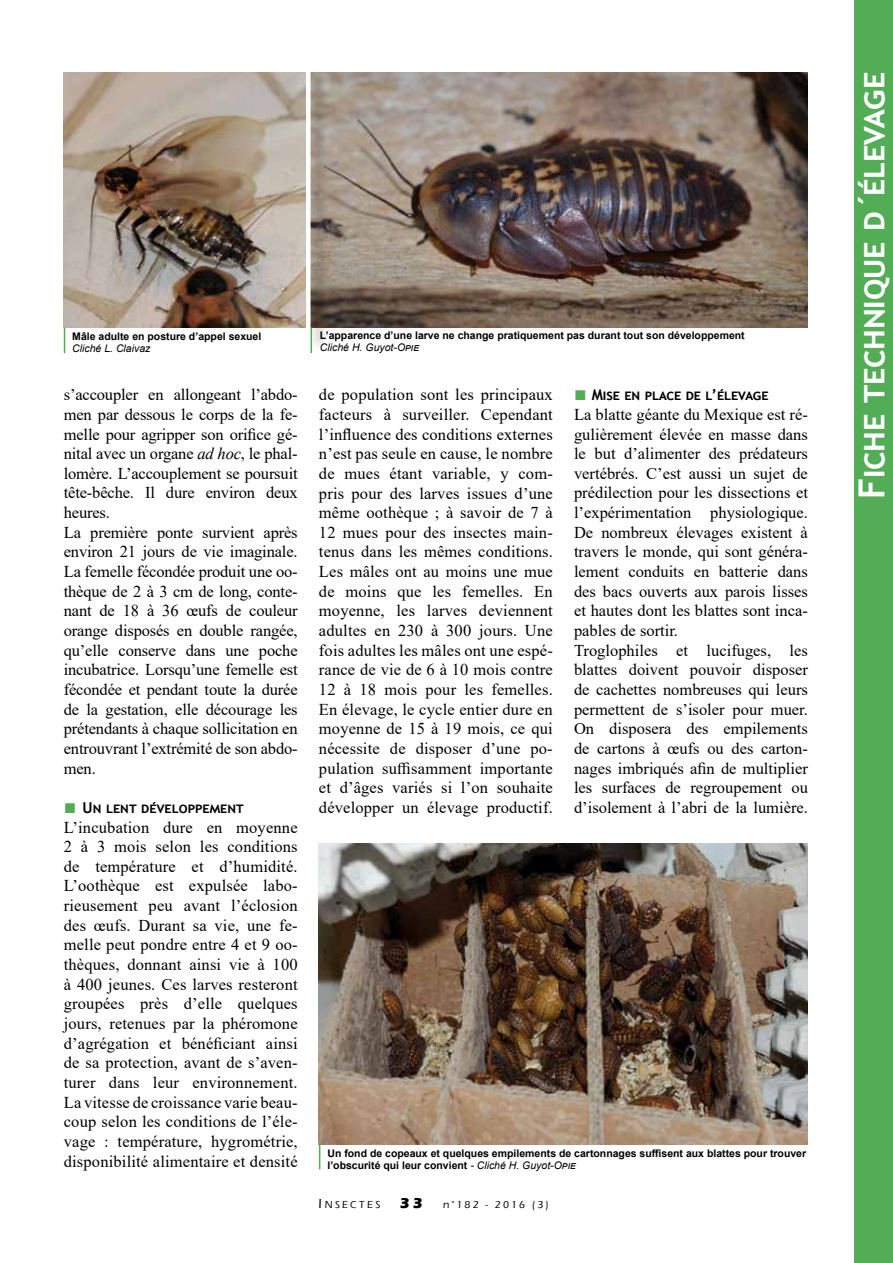
<style>
.page{position:relative;width:893px;height:1263px;background:#fff}
.page>*{position:absolute;margin:0;border:0;box-sizing:border-box;transform-origin:0 0}
.t1{font:700 36px "Trebuchet MS";color:#fff}
.t2{font:16.5px/19.6px "Times New Roman";color:#000}
.t3{font:700 15px "Trebuchet MS";letter-spacing:.005em;color:#000}
.t4{font:700 10.5px/12px "Arial";color:#000}
.t5{font:italic 10.5px "Arial";color:#000}
.t6{font:500 10.5px "Eras ITC";letter-spacing:.2em;color:#000}
.s1{font-style:italic}
.s2{font-family:"Century Gothic";font-weight:400;font-size:21px;color:#53ad57}
.s3{font-weight:400;font-style:italic}
.s4{font-size:13.5px}
.s5{font-weight:700;font-size:15px}
</style>
<div class="page">
<img style="left:319px;top:843px;width:489px;height:301px">
<img style="left:64px;top:72px;width:744px;height:255px">
<div style="left:855px;top:0;width:38px;height:1263px;background:#53ad57"></div>
<div style="left:308px;top:69px;width:21px;height:283px;background:#000;opacity:.25"></div>
<div style="left:306px;top:66px;width:5px;height:268px;background:#fff"></div>
<svg style="left:319px;top:1144px;width:1px;height:25px"></svg>
<svg style="left:64px;top:328px;width:1px;height:25px"></svg>
<svg style="left:311px;top:327px;width:1px;height:26px"></svg>
<p class="t4" style="left:72px;top:330px;width:191px">Mâle adulte en posture d’appel sexuel</p>
<p class="t5" style="left:72px;top:341px;width:80px">Cliché L. Claivaz</p>
<p class="t2" style="left:64px;top:384px;width:235px">s’accoupler en allongeant l’abdo&shy;men par dessous le corps de la fe&shy;melle pour agripper son orifice gé&shy;nital avec un organe <span class="s1">ad hoc</span>, le phal&shy;lomère. L’accouplement se poursuit tête-bêche. Il dure environ deux heures.<br>La première ponte survient après environ 21 jours de vie imaginale.<br>La femelle fécondée produit une oo&shy;thèque de 2 à 3 cm de long, conte&shy;nant de 18 à 36 œufs de couleur orange disposés en double rangée, qu’elle conserve dans une poche incubatrice. Lorsqu’une femelle est fécondée et pendant toute la durée de la gestation, elle décourage les prétendants à chaque sollicitation en entrouvrant l’extrémité de son abdo&shy;men.</p>
<p class="t3" style="left:64px;top:798px;width:182px"><span class="s2">■</span> Un lent développement</p>
<p class="t2" style="left:64px;top:817px;width:235px;text-align:justify">L’incubation dure en moyenne 2 à 3 mois selon les conditions de température et d’humidité.<br>L’oothèque est expulsée labo&shy;rieusement peu avant l’éclosion des œufs. Durant sa vie, une fe&shy;melle peut pondre entre 4 et 9 oo&shy;thèques, donnant ainsi vie à 100 à 400 jeunes. Ces larves resteront groupées près d’elle quelques jours, retenues par la phéromone d’agrégation et bénéficiant ainsi de sa protection, avant de s’aven&shy;turer dans leur environnement.<br>La vitesse de croissance varie beau&shy;coup selon les conditions de l’éle&shy;vage : température, hygrométrie, disponibilité alimentaire et densité</p>
<p class="t4" style="left:320px;top:330px;width:426px">L’apparence d’une larve ne change pratiquement pas durant tout son développement</p>
<p class="t5" style="left:320px;top:341px;width:101px">Cliché H. Guyot-Opie</p>
<p class="t2" style="left:319px;top:384px;width:235px;text-align:justify">de population sont les principaux facteurs à surveiller. Cependant l’influence des conditions externes n’est pas seule en cause, le nombre de mues étant variable, y com&shy;pris pour des larves issues d’une même oothèque ; à savoir de 7 à 12 mues pour des insectes main&shy;tenus dans les mêmes conditions.<br>Les mâles ont au moins une mue de moins que les femelles. En moyenne, les larves deviennent adultes en 230 à 300 jours. Une fois adultes les mâles ont une espé&shy;rance de vie de 6 à 10 mois contre 12 à 18 mois pour les femelles.<br>En élevage, le cycle entier dure en moyenne de 15 à 19 mois, ce qui nécessite de disposer d’une po&shy;pulation suffisamment importante et d’âges variés si l’on souhaite développer un élevage productif.</p>
<p class="t3" style="left:574px;top:385px;width:196px"><span class="s2">■</span> Mise en place de l’élevage</p>
<p class="t2" style="left:574px;top:404px;width:235px">La blatte géante du Mexique est ré&shy;gulièrement élevée en masse dans le but d’alimenter des prédateurs vertébrés. C’est aussi un sujet de prédilection pour les dissections et l’expérimentation physiologique.<br>De nombreux élevages existent à travers le monde, qui sont généra&shy;lement conduits en batterie dans des bacs ouverts aux parois lisses et hautes dont les blattes sont inca&shy;pables de sortir.<br>Troglophiles et lucifuges, les blattes doivent pouvoir disposer de cachettes nombreuses qui leurs permettent de s’isoler pour muer.<br>On disposera des empilements de cartons à œufs ou des carton&shy;nages imbriqués afin de multiplier les surfaces de regroupement ou d’isolement à l’abri de la lumière.</p>
<p class="t4" style="left:327px;top:1148px;width:480px">Un fond de copeaux et quelques empilements de cartonnages suffisent aux blattes pour trouver l’obscurité qui leur convient <span class="s3">- Cliché H. Guyot-Opie</span></p>
<p class="t6" style="left:318px;top:1199px;width:232px"><span class="s4">I</span>NSECTES <span class="s5">33</span> n°182 - 2016 (3)</p>
<h1 class="t1" style="left:849px;top:499px;width:429px;rotate:-90deg">Fiche technique d´élevage</h1>
</div>
